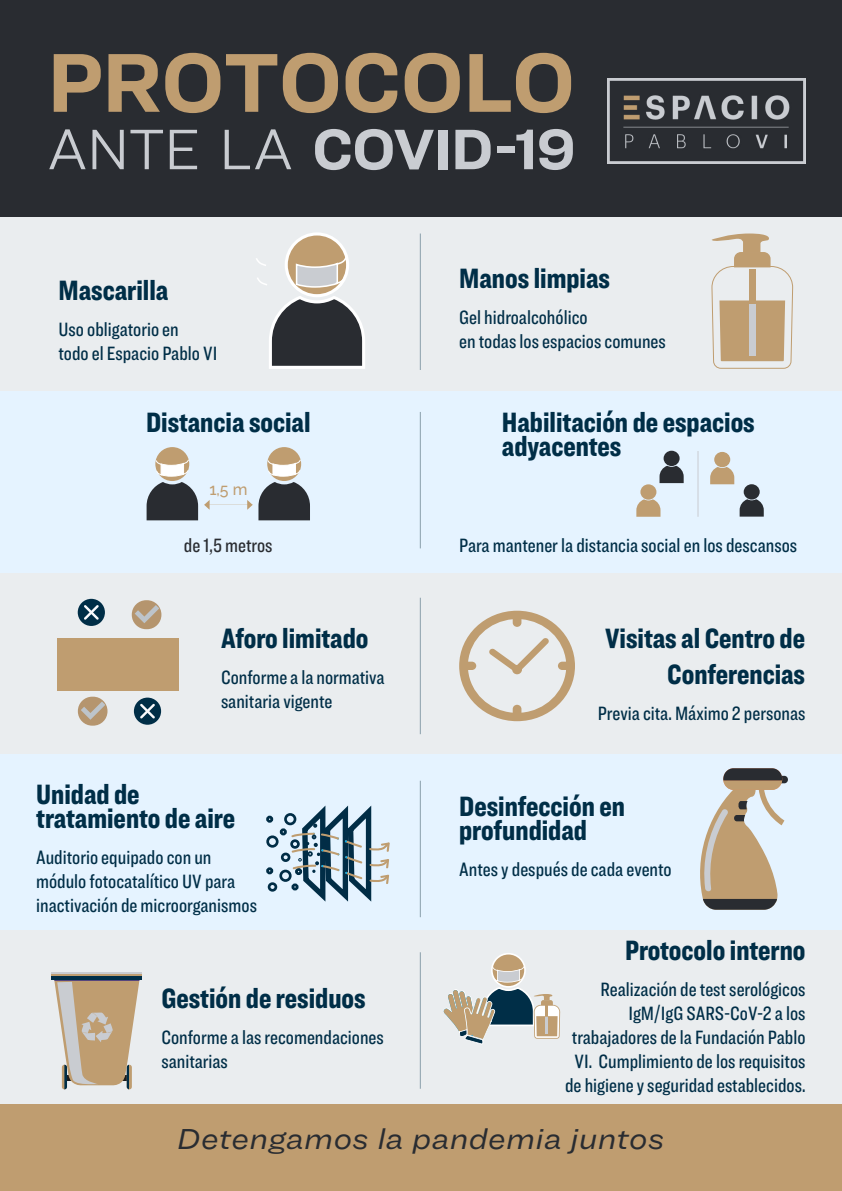
<style>
.page{position:relative;width:842px;height:1191px;background:#fff}
.page>*{position:absolute;margin:0;border:0;box-sizing:border-box;transform-origin:0 0}
.t1{font:700 86.6px "Ringside";letter-spacing:-.02em;color:#bf9d70}
.t2{font:700 59.2px "Ringside";letter-spacing:-.035em;color:#c9ccd1}
.t3{font:italic 30px "Ringside Wide";letter-spacing:.005em;color:#292c31}
.Centrado_arriba{font:900 29px/24px "Ringside Compressed";color:#002e47}
.Centrado_arriba-2{font:500 20px/24px "Ringside Compressed";color:#002e47}
.Centrado_arriba-3{font:500 20px "Ringside Compressed";color:#292c31}
.t4{font:500 16.2px "Raleway";color:#bf9d70}
.s1{font-weight:300}
</style>
<div class="page">
<div style="left:0;top:174px;width:842px;height:983px;background:#eaedef"></div>
<div style="left:0;top:754px;width:842px;height:175px;background:#e5f3ff"></div>
<div style="left:0;top:391px;width:842px;height:182px;background:#e5f3ff"></div>
<div style="left:0;top:0;width:842px;height:216px;background:#292c31"></div>
<div style="left:0;top:1104px;width:842px;height:87px;background:#bf9d70"></div>
<hr style="left:420px;top:233px;width:1px;height:137px;background:#8a9fab">
<hr style="left:420px;top:412px;width:1px;height:136px;background:#8a9fab">
<hr style="left:420px;top:597px;width:1px;height:137px;background:#8a9fab">
<svg style="left:256px;top:232px;width:109px;height:137px"></svg>
<hr style="left:420px;top:780px;width:1px;height:137px;background:#8a9fab">
<hr style="left:420px;top:952px;width:1px;height:136px;background:#8a9fab">
<div style="left:640px;top:484px;width:16px;height:15px;background:#bf9d70;border-radius:50%"></div>
<svg style="left:636px;top:499px;width:24px;height:18px"></svg>
<div style="left:744px;top:484px;width:16px;height:15px;background:#292c31;border-radius:50%"></div>
<svg style="left:740px;top:499px;width:24px;height:17px"></svg>
<div style="left:714px;top:452px;width:16px;height:15px;background:#bf9d70;border-radius:50%"></div>
<svg style="left:710px;top:467px;width:24px;height:17px"></svg>
<div style="left:664px;top:451px;width:16px;height:15px;background:#292c31;border-radius:50%"></div>
<svg style="left:659px;top:466px;width:25px;height:17px"></svg>
<hr style="left:697px;top:451px;width:1px;height:66px;background:#c9ccd1">
<svg style="left:443px;top:953px;width:117px;height:91px"></svg>
<img style="left:608px;top:78px;width:198px;height:85px">
<div style="left:78px;top:696px;width:29px;height:29px;background:#b5956e;border-radius:14px"></div>
<svg style="left:81px;top:701px;width:24px;height:18px"></svg>
<div style="left:132px;top:600px;width:29px;height:29px;background:#b5956e;border-radius:14px"></div>
<svg style="left:135px;top:605px;width:24px;height:18px"></svg>
<svg style="left:711px;top:233px;width:83px;height:136px"></svg>
<div style="left:749px;top:269px;width:7px;height:31px;background:#bf9d70"></div>
<div style="left:749px;top:304px;width:7px;height:51px;background:#c9ccd1"></div>
<div style="left:52px;top:972px;width:90px;height:8px;background:#bf9d70"></div>
<hr style="left:52px;top:972px;width:90px;height:2px;background:#c9ccd1">
<hr style="left:52px;top:976px;width:90px;height:4px;background:#002e47">
<svg style="left:54px;top:980px;width:86px;height:109px"></svg>
<svg style="left:459px;top:610px;width:116px;height:111px"></svg>
<div style="left:155px;top:447px;width:34px;height:34px;background:#bf9d70;border-radius:50%"></div>
<svg style="left:147px;top:459px;width:51px;height:61px"></svg>
<div style="left:267px;top:447px;width:34px;height:34px;background:#bf9d70;border-radius:50%"></div>
<svg style="left:204px;top:459px;width:106px;height:61px"></svg>
<div style="left:57px;top:638px;width:122px;height:52px;background:#bf9d70"></div>
<div style="left:78px;top:599px;width:27px;height:27px;background:#002e47;border-radius:50%"></div>
<svg style="left:84px;top:605px;width:15px;height:15px"></svg>
<div style="left:134px;top:697px;width:27px;height:27px;background:#002e47;border-radius:50%"></div>
<svg style="left:140px;top:703px;width:15px;height:15px"></svg>
<svg style="left:266px;top:805px;width:124px;height:97px"></svg>
<svg style="left:700px;top:768px;width:88px;height:141px"></svg>
<p class="t1" style="left:47px;top:18px;width:530px">PROTOCOLO</p>
<p class="t2" style="left:47px;top:105px;width:530px"><span class="s1">ANTE LA</span> COVID-19</p>
<p class="Centrado_arriba" style="left:59px;top:277px;width:111px">Mascarilla</p>
<p class="Centrado_arriba-2" style="left:59px;top:317px;width:122px">Uso obligatorio en</p>
<p class="Centrado_arriba-2" style="left:59px;top:341px;width:160px">todo el Espacio Pablo VI</p>
<p class="Centrado_arriba" style="left:146px;top:409px;width:166px">Distancia social</p>
<p class="t4" style="left:209px;top:479px;width:40px">1,5 m</p>
<p class="Centrado_arriba-3" style="left:184px;top:532px;width:90px">de 1,5 metros</p>
<p class="Centrado_arriba" style="left:221px;top:625px;width:149px">Aforo limitado</p>
<p class="Centrado_arriba-2" style="left:221px;top:665px;width:165px">Conforme a la normativa sanitaria vigente</p>
<p class="Centrado_arriba" style="left:36px;top:781px;width:201px">Unidad de tratamiento de aire</p>
<p class="Centrado_arriba-2" style="left:36px;top:845px;width:222px">Auditorio equipado con un módulo fotocatalítico UV para inactivación de microorganismos</p>
<p class="Centrado_arriba" style="left:161px;top:985px;width:206px">Gestión de residuos</p>
<p class="Centrado_arriba-2" style="left:161px;top:1025px;width:224px">Conforme a las recomendaciones sanitarias</p>
<p class="Centrado_arriba" style="left:459px;top:265px;width:152px">Manos limpias</p>
<p class="Centrado_arriba-2" style="left:459px;top:305px;width:130px">Gel hidroalcohólico</p>
<p class="Centrado_arriba-2" style="left:459px;top:329px;width:208px">en todas los espacios comunes</p>
<p class="Centrado_arriba" style="left:502px;top:409px;width:254px">Habilitación de espacios adyacentes</p>
<p class="Centrado_arriba-2" style="left:459px;top:533px;width:340px">Para mantener la distancia social en los descansos</p>
<p class="Centrado_arriba" style="left:605px;top:619px;width:202px;line-height:36px;text-align:right">Visitas al Centro de<br>Conferencias</p>
<p class="Centrado_arriba-2" style="left:598px;top:701px;width:209px">Previa cita. Máximo 2 personas</p>
<p class="Centrado_arriba" style="left:459px;top:793px;width:167px">Desinfección en profundidad</p>
<p class="Centrado_arriba-2" style="left:459px;top:857px;width:214px">Antes y después de cada evento</p>
<p class="Centrado_arriba" style="left:625px;top:937px;width:182px">Protocolo interno</p>
<p class="Centrado_arriba-2" style="left:572px;top:977px;width:235px;text-align:right">Realización de test serológicos<br>IgM/IgG SARS-CoV-2 a los trabajadores de la Fundación Pablo<br>VI. Cumplimiento de los requisitos</p>
<p class="Centrado_arriba-2" style="left:565px;top:1073px;width:242px">de higiene y seguridad establecidos.</p>
<p class="t3" style="left:177px;top:1117px;width:489px">Detengamos la pandemia juntos</p>
</div>
